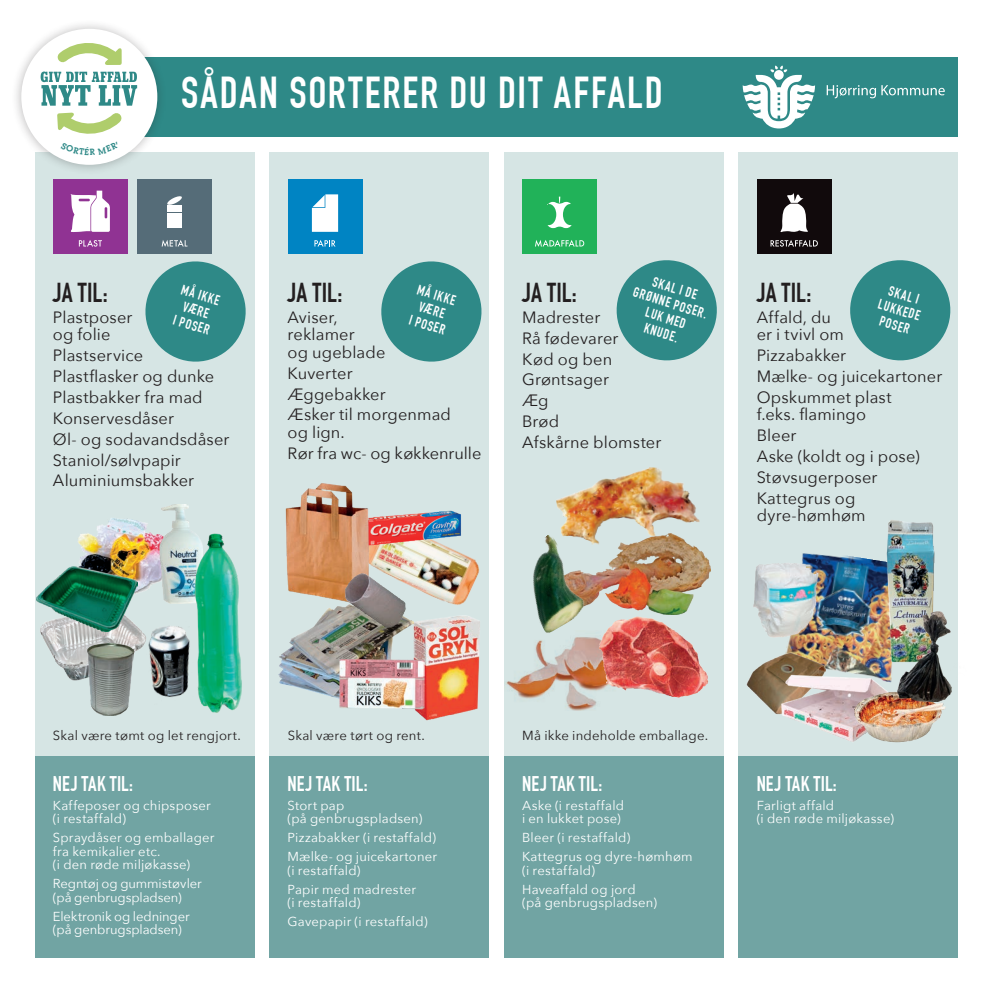
<style>
.page{position:relative;width:993px;height:993px;background:#fff}
.page>*{position:absolute;margin:0;border:0;box-sizing:border-box;transform-origin:0 0}
.t1{font:700 43.75px "DIN Condensed";letter-spacing:.045em;color:#fff}
.t2{font:700 26.78px "DIN Condensed";color:#231f20}
.t3{font:700 20.82px "DIN Condensed";letter-spacing:.01em;color:#fff}
.t4{font:16.45px/20.8px "Avenir Next";letter-spacing:.01em;color:#231f20}
.t5{font:700 13.83px/15.6px "DIN Condensed";color:#fff;text-align:center}
.t6{font:13.12px "Avenir Next";letter-spacing:.015em;color:#231f20}
.t7{font:12.95px/13.5px "Avenir Next";letter-spacing:.015em;color:#fff}
.t8{font:12.95px/13.5px "Avenir Next";letter-spacing:-.005em;color:#fff}
.t9{font:12.95px/13.5px "Avenir Next";letter-spacing:-.01em;color:#fff}
</style>
<div class="page">
<div style="left:35px;top:153px;width:219px;height:804px;background:#d6e5e4"></div>
<div style="left:269px;top:153px;width:220px;height:804px;background:#d6e5e4"></div>
<div style="left:504px;top:153px;width:219px;height:804px;background:#d6e5e4"></div>
<div style="left:738px;top:153px;width:219px;height:804px;background:#d6e5e4"></div>
<div style="left:35px;top:756px;width:219px;height:201px;background:#71a4a3"></div>
<div style="left:269px;top:756px;width:220px;height:201px;background:#71a4a3"></div>
<div style="left:504px;top:756px;width:219px;height:201px;background:#71a4a3"></div>
<div style="left:738px;top:756px;width:219px;height:201px;background:#71a4a3"></div>
<img style="left:78px;top:518px;width:80px;height:75px">
<img style="left:556px;top:467px;width:143px;height:66px">
<img style="left:40px;top:627px;width:101px;height:54px">
<img style="left:786px;top:553px;width:102px;height:117px">
<img style="left:753px;top:560px;width:68px;height:78px">
<img style="left:746px;top:649px;width:78px;height:65px">
<img style="left:779px;top:670px;width:109px;height:70px">
<div style="left:756px;top:179px;width:75px;height:75px;background:#110a0c"></div>
<svg style="left:770px;top:240px;width:47px;height:6px"></svg>
<svg style="left:780px;top:193px;width:27px;height:39px"></svg>
<div style="left:89px;top:57px;width:868px;height:79px;background:#2e8987"></div>
<div style="left:11px;top:19px;width:156px;height:156px;background:#231f20;opacity:.3"></div>
<div style="left:21px;top:29px;width:136px;height:136px;background:#fff;border-radius:50%"></div>
<div style="left:287px;top:179px;width:75px;height:75px;background:#0084c3"></div>
<svg style="left:314px;top:240px;width:21px;height:6px"></svg>
<svg style="left:312px;top:194px;width:26px;height:38px"></svg>
<div style="left:522px;top:179px;width:75px;height:75px;background:#21b259"></div>
<svg style="left:535px;top:240px;width:49px;height:7px"></svg>
<svg style="left:547px;top:196px;width:24px;height:32px"></svg>
<div style="left:53px;top:179px;width:75px;height:75px;background:#903393"></div>
<svg style="left:79px;top:240px;width:23px;height:6px"></svg>
<svg style="left:71px;top:190px;width:39px;height:42px"></svg>
<img style="left:88px;top:643px;width:45px;height:71px">
<img style="left:878px;top:520px;width:57px;height:146px">
<img style="left:37px;top:566px;width:100px;height:65px">
<img style="left:158px;top:504px;width:31px;height:99px">
<img style="left:593px;top:533px;width:117px;height:81px">
<img style="left:506px;top:637px;width:92px;height:73px">
<svg style="left:145px;top:261px;width:101px;height:101px"></svg>
<svg style="left:381px;top:261px;width:101px;height:101px"></svg>
<img style="left:848px;top:686px;width:98px;height:57px">
<img style="left:888px;top:606px;width:70px;height:94px">
<img style="left:533px;top:533px;width:60px;height:100px">
<img style="left:598px;top:616px;width:110px;height:81px">
<img style="left:370px;top:546px;width:110px;height:59px">
<img style="left:413px;top:615px;width:67px;height:106px">
<img style="left:279px;top:599px;width:134px;height:100px">
<img style="left:339px;top:659px;width:85px;height:50px">
<img style="left:370px;top:510px;width:91px;height:36px">
<img style="left:284px;top:483px;width:86px;height:120px">
<img style="left:141px;top:626px;width:45px;height:71px">
<div style="left:137px;top:179px;width:75px;height:75px;background:#556c78"></div>
<svg style="left:162px;top:240px;width:25px;height:7px"></svg>
<svg style="left:167px;top:196px;width:15px;height:9px"></svg>
<div style="left:167px;top:221px;width:15px;height:7px;background:#fff"></div>
<div style="left:167px;top:205px;width:15px;height:7px;background:#fff"></div>
<svg style="left:167px;top:213px;width:15px;height:7px"></svg>
<img style="left:186px;top:526px;width:56px;height:187px">
<img style="left:343px;top:570px;width:63px;height:58px">
<svg style="left:616px;top:260px;width:101px;height:101px"></svg>
<svg style="left:850px;top:260px;width:101px;height:101px"></svg>
<svg style="left:742px;top:65px;width:72px;height:63px"></svg>
<svg style="left:826px;top:85px;width:49px;height:13px"></svg>
<svg style="left:881px;top:85px;width:63px;height:10px"></svg>
<svg style="left:41px;top:41px;width:96px;height:114px"></svg>
<h1 class="t1" style="left:181px;top:67px;width:483px">SÅDAN SORTERER DU DIT AFFALD</h1>
<p class="t5" style="left:184px;top:281px;width:41px;rotate:17deg">MÅ IKKE<br>VÆRE<br>I POSER</p>
<p class="t5" style="left:419px;top:281px;width:41px;rotate:17deg">MÅ IKKE<br>VÆRE<br>I POSER</p>
<p class="t5" style="left:640px;top:269px;width:78px;rotate:17deg">SKAL I DE<br>GRØNNE POSER.<br>LUK MED<br>KNUDE.</p>
<p class="t5" style="left:885px;top:281px;width:45px;rotate:17deg">SKAL I<br>LUKKEDE<br>POSER</p>
<h2 class="t2" style="left:53px;top:277px;width:56px">JA TIL:</h2>
<p class="t4" style="left:53px;top:307px;width:81px;line-height:17.5px">Plastposer og folie</p>
<p class="t4" style="left:53px;top:344px;width:178px">Plastservice<br>Plastflasker og dunke<br>Plastbakker fra mad<br>Konservesdåser<br>Øl- og sodavandsdåser<br>Staniol/sølvpapir<br>Aluminiumsbakker</p>
<h2 class="t2" style="left:287px;top:277px;width:56px">JA TIL:</h2>
<p class="t4" style="left:287px;top:307px;width:99px;line-height:17.5px">Aviser, reklamer<br>og ugeblade</p>
<p class="t4" style="left:287px;top:362px;width:165px">Kuverter<br>Æggebakker<br>Æsker til morgenmad</p>
<p class="t4" style="left:287px;top:421px;width:195px">og lign.<br>Rør fra wc- og køkkenrulle</p>
<h2 class="t2" style="left:522px;top:277px;width:56px">JA TIL:</h2>
<p class="t4" style="left:522px;top:306px;width:141px">Madrester<br>Rå fødevarer<br>Kød og ben<br>Grøntsager<br>Æg<br>Brød<br>Afskårne blomster</p>
<h2 class="t2" style="left:756px;top:277px;width:56px">JA TIL:</h2>
<p class="t4" style="left:756px;top:307px;width:89px;line-height:17.5px">Affald, du er i tvivl om</p>
<p class="t4" style="left:756px;top:344px;width:187px">Pizzabakker<br>Mælke- og juicekartoner<br>Opskummet plast</p>
<p class="t4" style="left:756px;top:403px;width:164px">f.eks. flamingo<br>Bleer<br>Aske (koldt og i pose)<br>Støvsugerposer<br>Kattegrus og</p>
<p class="t4" style="left:756px;top:504px;width:110px">dyre-hømhøm</p>
<p class="t6" style="left:53px;top:724px;width:189px">Skal være tømt og let rengjort.</p>
<p class="t6" style="left:288px;top:724px;width:138px">Skal være tørt og rent.</p>
<p class="t6" style="left:522px;top:724px;width:187px">Må ikke indeholde emballage.</p>
<p class="t3" style="left:53px;top:771px;width:82px">NEJ TAK TIL:</p>
<p class="t7" style="left:53px;top:797px;width:159px">Kaffeposer og chipsposer (i restaffald)</p>
<p class="t7" style="left:53px;top:830px;width:163px">Spraydåser og emballager fra kemikalier etc.<br>(i den røde miljøkasse)</p>
<p class="t8" style="left:53px;top:876px;width:150px">Regntøj og gummistøvler (på genbrugspladsen)</p>
<p class="t9" style="left:53px;top:908px;width:138px">Elektronik og ledninger (på genbrugspladsen)</p>
<p class="t3" style="left:287px;top:771px;width:82px">NEJ TAK TIL:</p>
<p class="t7" style="left:287px;top:797px;width:136px">Stort pap<br>(på genbrugspladsen)</p>
<p class="t7" style="left:287px;top:827px;width:151px;line-height:18.9px">Pizzabakker (i restaffald)<br>Mælke- og juicekartoner</p>
<p class="t7" style="left:287px;top:860px;width:130px;line-height:18.9px">(i restaffald)<br>Papir med madrester</p>
<p class="t7" style="left:287px;top:892px;width:141px;line-height:18.9px">(i restaffald)<br>Gavepapir (i restaffald)</p>
<p class="t3" style="left:522px;top:771px;width:82px">NEJ TAK TIL:</p>
<p class="t7" style="left:522px;top:797px;width:103px">Aske (i restaffald i en lukket pose)</p>
<p class="t7" style="left:522px;top:827px;width:172px;line-height:18.9px">Bleer (i restaffald)<br>Kattegrus og dyre-hømhøm</p>
<p class="t7" style="left:522px;top:860px;width:115px;line-height:18.9px">(i restaffald)<br>Haveaffald og jord</p>
<p class="t7" style="left:522px;top:895px;width:136px">(på genbrugspladsen)</p>
<p class="t3" style="left:756px;top:771px;width:82px">NEJ TAK TIL:</p>
<p class="t7" style="left:756px;top:797px;width:139px">Farligt affald<br>(i den røde miljøkasse)</p>
</div>
